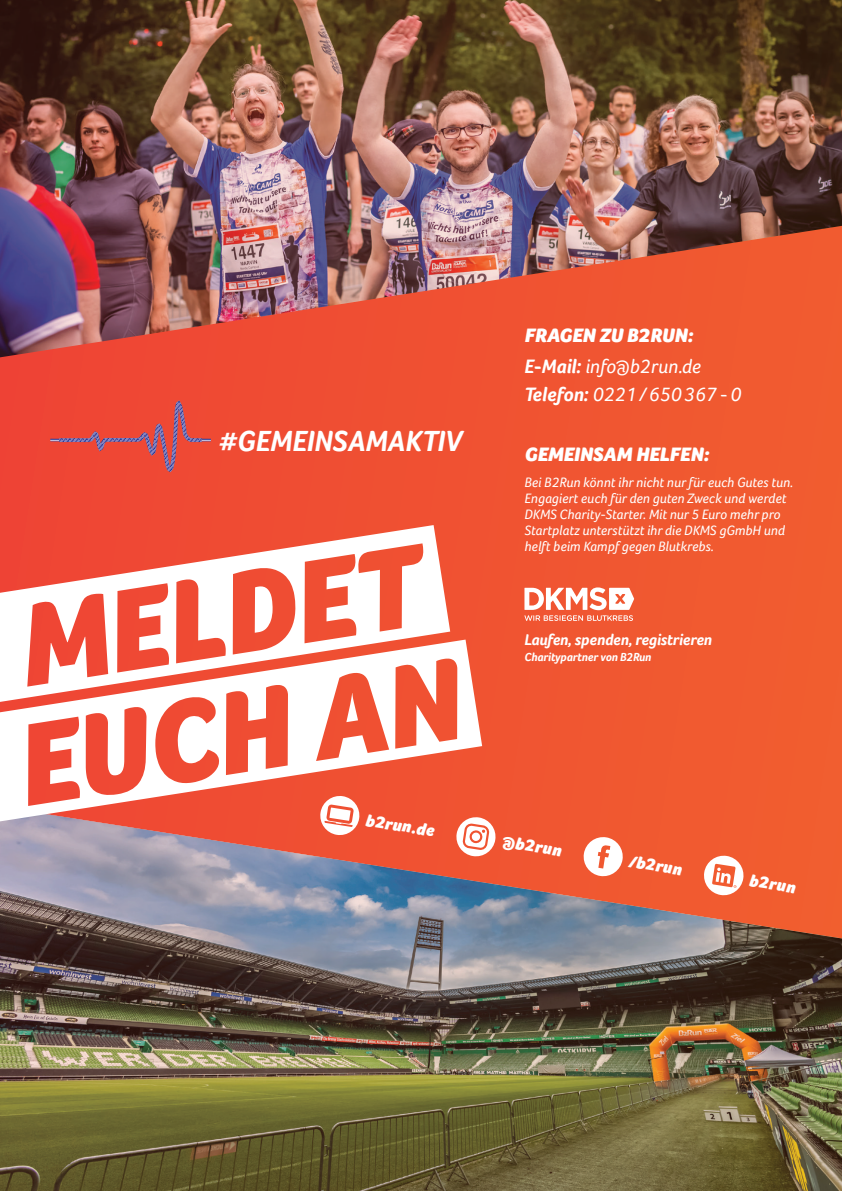
<style>
.page{position:relative;width:842px;height:1191px;background:#fff}
.page>*{position:absolute;margin:0;border:0;box-sizing:border-box;transform-origin:0 0}
.t1{font:italic 700 30px "Foco";color:#fff}
.t2{font:italic 20px "Foco";color:#fff}
.t3{font:italic 900 20px "Foco";color:#fff}
.t4{font:italic 900 17.2px "Foco";color:#fff}
.t5{font:italic 700 16px "Foco";letter-spacing:-.01em;color:#fff}
.t6{font:italic 14px "Foco";color:#fff}
.t7{font:italic 700 12px "Foco";letter-spacing:-.01em;color:#fff}
.s1{font-weight:700}
</style>
<div class="page">
<svg style="left:0;top:357px;width:842px;height:450px;background:#ef5431"></svg>
<img style="left:0;top:0;width:842px;height:357px">
<img style="left:0;top:807px;width:842px;height:384px">
<svg style="left:524px;top:587px;width:110px;height:34px"></svg>
<svg style="left:319px;top:830px;width:42px;height:6px"></svg>
<svg style="left:455px;top:816px;width:42px;height:41px"></svg>
<svg style="left:582px;top:835px;width:42px;height:42px"></svg>
<svg style="left:702px;top:854px;width:43px;height:42px"></svg>
<svg style="left:50px;top:397px;width:161px;height:80px;background:#e14b40"></svg>
<svg style="left:0;top:525px;width:450px;height:114px;fill:#ef4f34"></svg>
<svg style="left:0;top:639px;width:482px;height:191px"></svg>
<p class="t1" style="left:219px;top:423px;width:245px">#GEMEINSAMAKTIV</p>
<p class="t3" style="left:524px;top:324px;width:170px">FRAGEN ZU B2RUN:</p>
<p class="t2" style="left:524px;top:354px;width:178px"><span class="s1">E-Mail:</span> info@b2run.de</p>
<p class="t2" style="left:524px;top:382px;width:218px"><span class="s1">Telefon:</span> 0221/650367-0</p>
<p class="t3" style="left:524px;top:443px;width:186px">GEMEINSAM HELFEN:</p>
<p class="t6" style="left:524px;top:474px;width:270px">Bei B2Run könnt ihr nicht nur für euch Gutes tun.</p>
<p class="t6" style="left:524px;top:490px;width:263px">Engagiert euch für den guten Zweck und werdet</p>
<p class="t6" style="left:524px;top:506px;width:258px">DKMS Charity-Starter. Mit nur 5 Euro mehr pro</p>
<p class="t6" style="left:524px;top:522px;width:262px">Startplatz unterstützt ihr die DKMS gGmbH und</p>
<p class="t6" style="left:524px;top:538px;width:191px">helft beim Kampf gegen Blutkrebs.</p>
<p class="t5" style="left:524px;top:630px;width:189px">Laufen, spenden, registrieren</p>
<p class="t7" style="left:524px;top:649px;width:128px">Charitypartner von B2Run</p>
<p class="t4" style="left:367px;top:810px;width:71px;rotate:9deg">b2run.de</p>
<p class="t4" style="left:504px;top:831px;width:62px;rotate:9deg">@b2run</p>
<p class="t4" style="left:631px;top:851px;width:55px;rotate:9deg">/b2run</p>
<p class="t4" style="left:751px;top:870px;width:48px;rotate:9deg">b2run</p>
</div>
